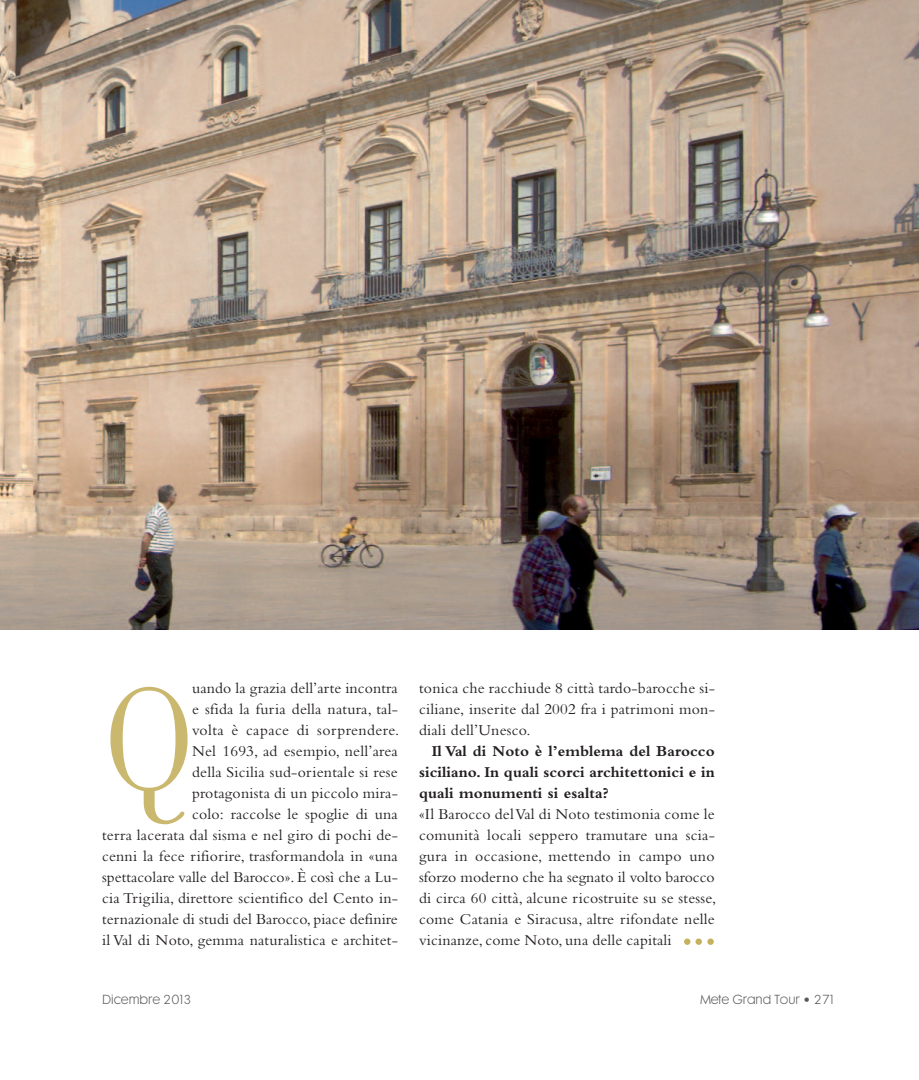
<style>
.page{position:relative;width:919px;height:1080px;background:#fff}
.page>*{position:absolute;margin:0;border:0;box-sizing:border-box;transform-origin:0 0}
.t1{font:159px "Filosofia Grand Caps";color:#cab86f}
.t2{font:15.75px/21px "Bembo Std";letter-spacing:.015em;color:#231f20;text-align:justify}
.t3{font:700 15.75px/21px "Bembo Std";letter-spacing:.005em;color:#231f20;text-align:justify}
.t4{font:12px "Cg Futura Maxi Lt";color:#57585a}
</style>
<div class="page">
<img style="left:0;top:0;width:918px;height:629px">
<div style="left:707px;top:938px;width:6px;height:7px;background:#c4b260;border-radius:50%"></div>
<div style="left:695px;top:938px;width:6px;height:7px;background:#c4b260;border-radius:50%"></div>
<div style="left:684px;top:938px;width:6px;height:7px;background:#c4b260;border-radius:50%"></div>
<p class="t2" style="left:102px;top:679px;width:299px;text-align:right">uando la grazia dell’arte incontra<br>e sfida la furia della natura, tal-<br>volta è capace di sorprendere.<br>Nel 1693, ad esempio, nell’area<br>della Sicilia sud-orientale si rese<br>protagonista di un piccolo mira-<br>colo: raccolse le spoglie di una<br>terra lacerata dal sisma e nel giro di pochi de&shy;cenni la fece rifiorire, trasformandola in «una spettacolare valle del Barocco». È così che a Lu&shy;cia Trigilia, direttore scientifico del Cento in&shy;ternazionale di studi del Barocco, piace definire il Val di Noto, gemma naturalistica e architet-</p>
<p class="t2" style="left:419px;top:679px;width:297px">tonica che racchiude 8 città tardo-barocche si&shy;ciliane, inserite dal 2002 fra i patrimoni mon&shy;diali dell’Unesco.</p>
<h1 class="t1" style="left:103px;top:642px;width:94px">Q</h1>
<p class="t3" style="left:419px;top:742px;width:297px;text-indent:13px">Il Val di Noto è l’emblema del Barocco siciliano. In quali scorci architettonici e in quali monumenti si esalta?</p>
<p class="t2" style="left:419px;top:805px;width:299px">«Il Barocco delVal di Noto testimonia come le comunità locali seppero tramutare una scia&shy;gura in occasione, mettendo in campo uno sforzo moderno che ha segnato il volto barocco di circa 60 città, alcune ricostruite su se stesse, come Catania e Siracusa, altre rifondate nelle vicinanze, come Noto, una delle capitali</p>
<p class="t4" style="left:102px;top:995px;width:91px">Dicembre 2013</p>
<p class="t4" style="left:700px;top:995px;width:135px">Mete Grand Tour • 271</p>
</div>
